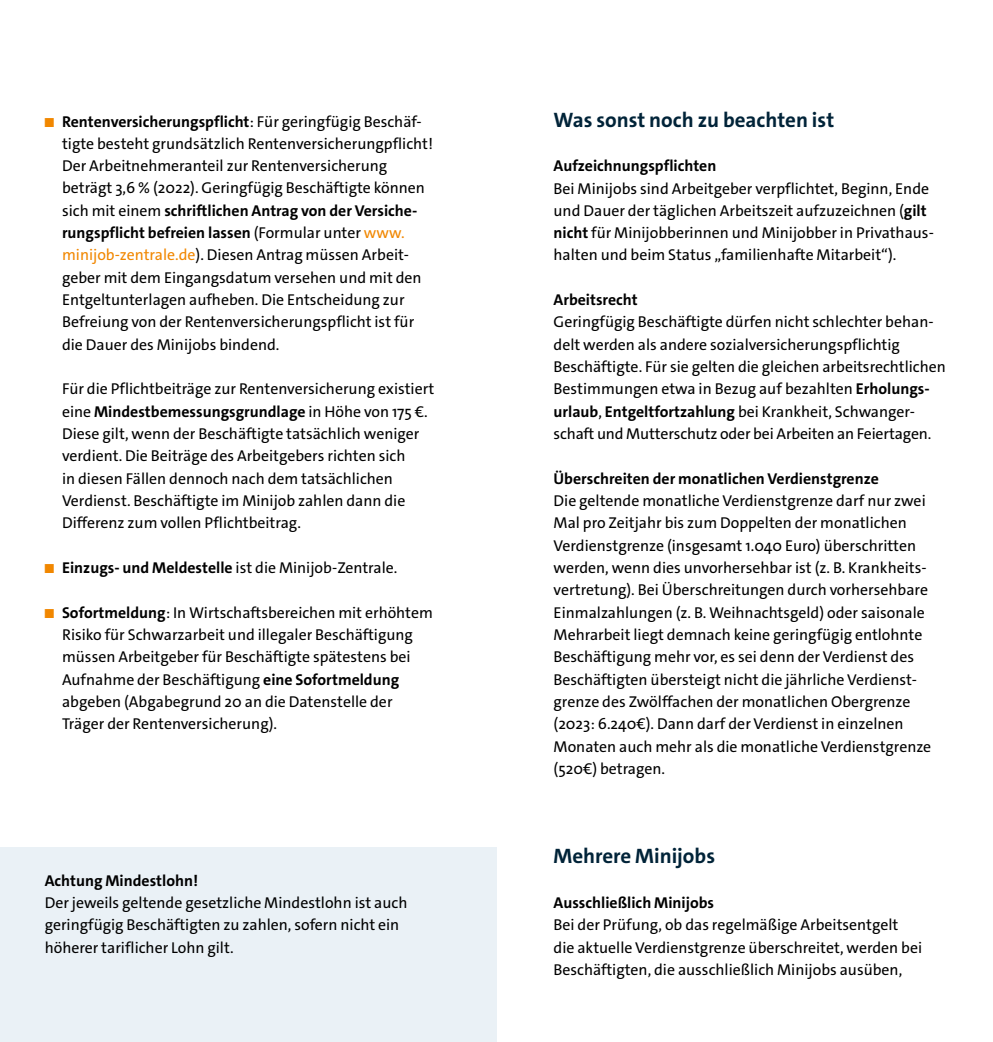
<style>
.page{position:relative;width:993px;height:1042px;background:#fff}
.page>*{position:absolute;margin:0;border:0;box-sizing:border-box;transform-origin:0 0}
.t1{font:700 21px "The Sans C4 s";color:#002338}
.t2{font:15.75px/22.4px "The Sans C4 s";color:#000}
.t3{font:700 15.75px "The Sans C4 s";color:#000}
.s1{font-size:13.3px;color:#f18700}
.s2{font-weight:700}
.s3{color:#f18700}
</style>
<div class="page">
<div style="left:0;top:847px;width:496px;height:195px;background:#eaf1f6"></div>
<p class="t2" style="left:62px;top:110px;width:372px;text-indent:-17px"><span class="s1">■</span> <span class="s2">Rentenversicherungspflicht</span>: Für geringfügig Beschäf&shy;tigte besteht grundsätzlich Rentenversicherungpflicht!<br>Der Arbeitnehmeranteil zur Rentenversicherung beträgt 3,6 % (2022). Geringfügig Beschäftigte können sich mit einem <span class="s2">schriftlichen Antrag von der Versiche&shy;rungspflicht befreien lassen</span> (Formular unter <span class="s3">www. minijob-zentrale.de</span>). Diesen Antrag müssen Arbeit&shy;geber mit dem Eingangsdatum versehen und mit den Entgeltunterlagen aufheben. Die Entscheidung zur Befreiung von der Rentenversicherungspflicht ist für die Dauer des Minijobs bindend.</p>
<p class="t2" style="left:62px;top:378px;width:374px">Für die Pflichtbeiträge zur Rentenversicherung existiert eine <span class="s2">Mindestbemessungsgrundlage</span> in Höhe von 175 €.<br>Diese gilt, wenn der Beschäftigte tatsächlich weniger verdient. Die Beiträge des Arbeitgebers richten sich<br>in diesen Fällen dennoch nach dem tatsächlichen Verdienst. Beschäftigte im Minijob zahlen dann die Differenz zum vollen Pflichtbeitrag.</p>
<p class="t2" style="left:45px;top:557px;width:354px"><span class="s1">■</span> <span class="s2">Einzugs- und Meldestelle</span> ist die Minijob-Zentrale.</p>
<p class="t2" style="left:62px;top:601px;width:372px;text-indent:-17px"><span class="s1">■</span> <span class="s2">Sofortmeldung</span>: In Wirtschaftsbereichen mit erhöhtem Risiko für Schwarzarbeit und illegaler Beschäftigung müssen Arbeitgeber für Beschäftigte spätestens bei Aufnahme der Beschäftigung <span class="s2">eine Sofortmeldung </span>abgeben (Abgabegrund 20 an die Datenstelle der Träger der Rentenversicherung).</p>
<p class="t3" style="left:45px;top:870px;width:155px">Achtung Mindestlohn!</p>
<p class="t2" style="left:45px;top:891px;width:364px">Der jeweils geltende gesetzliche Mindestlohn ist auch geringfügig Beschäftigten zu zahlen, sofern nicht ein höherer tariflicher Lohn gilt.</p>
<h1 class="t1" style="left:553px;top:106px;width:282px">Was sonst noch zu beachten ist</h1>
<p class="t3" style="left:553px;top:156px;width:164px">Aufzeichnungspflichten</p>
<p class="t2" style="left:553px;top:177px;width:381px">Bei Minijobs sind Arbeitgeber verpflichtet, Beginn, Ende und Dauer der täglichen Arbeitszeit aufzuzeichnen (<span class="s2">gilt nicht</span> für Minijobberinnen und Minijobber in Privathaus&shy;halten und beim Status „familienhafte Mitarbeit“).</p>
<p class="t3" style="left:553px;top:290px;width:86px">Arbeitsrecht</p>
<p class="t2" style="left:553px;top:311px;width:393px">Geringfügig Beschäftigte dürfen nicht schlechter behan&shy;delt werden als andere sozialversicherungspflichtig Beschäftigte. Für sie gelten die gleichen arbeitsrechtlichen Bestimmungen etwa in Bezug auf bezahlten <span class="s2">Erholungs&shy;urlaub</span>, <span class="s2">Entgeltfortzahlung</span> bei Krankheit, Schwanger&shy;schaft und Mutterschutz oder bei Arbeiten an Feiertagen.</p>
<p class="t3" style="left:553px;top:468px;width:326px">Überschreiten der monatlichen Verdienstgrenze</p>
<p class="t2" style="left:553px;top:490px;width:379px">Die geltende monatliche Verdienstgrenze darf nur zwei Mal pro Zeitjahr bis zum Doppelten der monatlichen Verdienstgrenze (insgesamt 1.040 Euro) überschritten werden, wenn dies unvorhersehbar ist (z. B. Krankheits&shy;vertretung). Bei Überschreitungen durch vorhersehbare Einmalzahlungen (z. B. Weihnachtsgeld) oder saisonale Mehrarbeit liegt demnach keine geringfügig entlohnte Beschäftigung mehr vor, es sei denn der Verdienst des Beschäftigten übersteigt nicht die jährliche Verdienst&shy;grenze des Zwölffachen der monatlichen Obergrenze (2023: 6.240€). Dann darf der Verdienst in einzelnen Monaten auch mehr als die monatliche Verdienstgrenze (520€) betragen.</p>
<h1 class="t1" style="left:553px;top:843px;width:163px">Mehrere Minijobs</h1>
<p class="t3" style="left:553px;top:892px;width:162px">Ausschließlich Minijobs</p>
<p class="t2" style="left:553px;top:914px;width:370px">Bei der Prüfung, ob das regelmäßige Arbeitsentgelt die aktuelle Verdienstgrenze überschreitet, werden bei<br>Beschäftigten, die ausschließlich Minijobs ausüben,</p>
</div>
